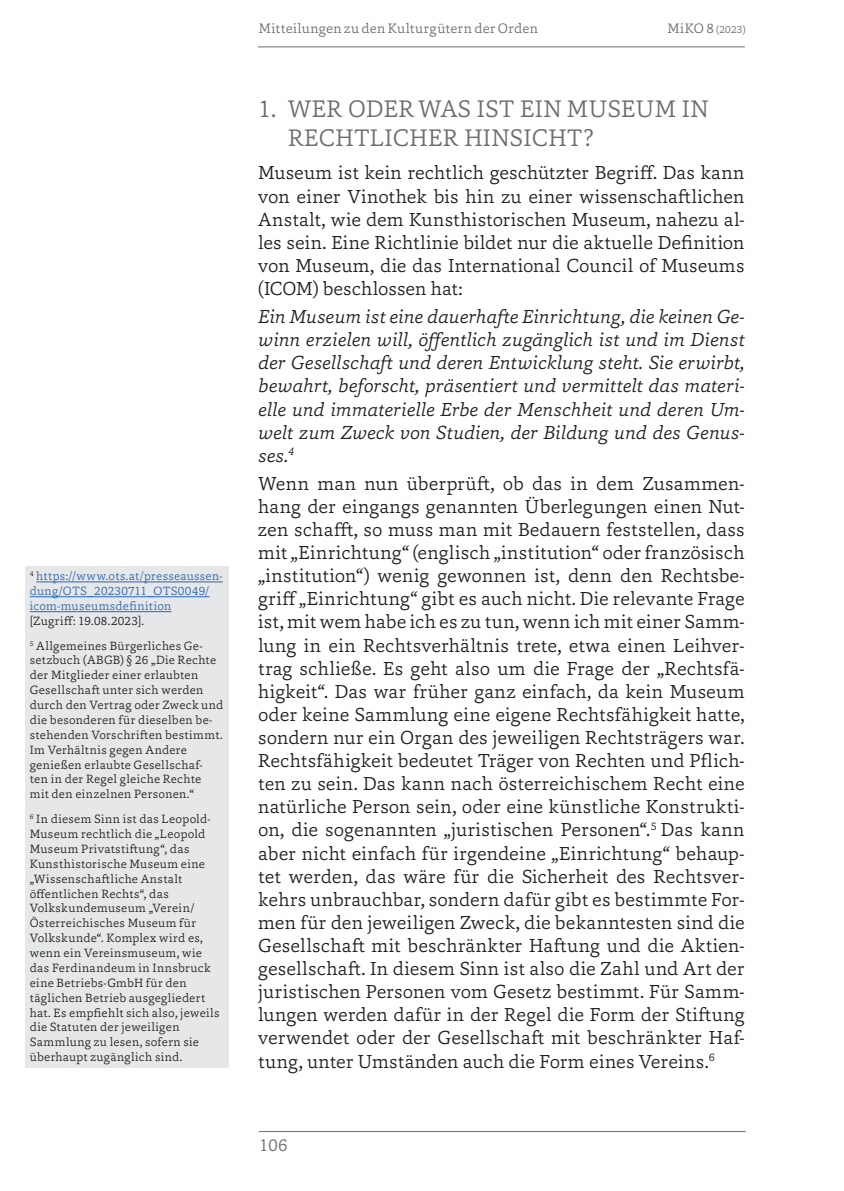
<style>
.page{position:relative;width:844px;height:1191px;background:#fff}
.page>*{position:absolute;margin:0;border:0;box-sizing:border-box;transform-origin:0 0}
.t1{font:300 24.5px/29.4px "Capita";letter-spacing:.01em;color:#6c6d70}
.t2{font:300 19.25px/23.1px "Capita";letter-spacing:.005em;color:#231f20;text-align:justify}
.t3{font:italic 300 19.25px/23.1px "Capita";letter-spacing:-.005em;color:#231f20;text-align:justify}
.t4{font:300 17.5px "Capita";color:#6c6d70}
.t5{font:300 14px "Capita";letter-spacing:.025em;color:#6c6d70}
.t6{font:300 12.25px/14.9px "Capita";letter-spacing:.025em;color:#231f20}
.t7{font:300 12.25px/14.9px "Capita";letter-spacing:.02em;color:#2b67b2}
.t8{font:300 10.5px "Capita";color:#6c6d70}
.s1{font-size:14px}
</style>
<div class="page">
<hr style="left:258px;top:47px;width:486px;height:1px;background:#6c6d70">
<hr style="left:259px;top:1131px;width:486px;height:1px;background:#6c6d70">
<div style="left:25px;top:566px;width:203px;height:502px;background:#e6e7e9"></div>
<hr style="left:36px;top:581px;width:187px;height:1px;background:#2b67b2">
<hr style="left:30px;top:596px;width:179px;height:1px;background:#2b67b2">
<hr style="left:30px;top:611px;width:141px;height:1px;background:#2b67b2">
<p class="t7" style="left:30px;top:568px;width:194px"><sup>4</sup> https://www.ots.at/presseaussen&shy;dung/OTS_20230711_OTS0049/ icom-museumsdefinition</p>
<p class="t6" style="left:30px;top:608px;width:174px;line-height:24.8px">[Zugriff: 19.08.2023].<br><sup>5</sup> Allgemeines Bürgerliches Ge-</p>
<p class="t6" style="left:30px;top:652px;width:195px">setzbuch (ABGB) § 26 „Die Rechte der Mitglieder einer erlaubten<br>Gesellschaft unter sich werden durch den Vertrag oder Zweck und die besonderen für dieselben be&shy;stehenden Vorschriften bestimmt.<br>Im Verhältnis gegen Andere genießen erlaubte Gesellschaf&shy;ten in der Regel gleiche Rechte mit den einzelnen Personen.“</p>
<p class="t6" style="left:30px;top:811px;width:191px"><sup>6</sup> In diesem Sinn ist das Leopold-<br>Museum rechtlich die „Leopold<br>Museum Privatstiftung“, das<br>Kunsthistorische Museum eine „Wissenschaftliche Anstalt öffentlichen Rechts“, das<br>Volkskundemuseum „Verein/<br>Österreichisches Museum für<br>Volkskunde“. Komplex wird es, wenn ein Vereinsmuseum, wie das Ferdinandeum in Innsbruck eine Betriebs-GmbH für den täglichen Betrieb ausgegliedert hat. Es empfiehlt sich also, jeweils die Statuten der jeweiligen<br>Sammlung zu lesen, sofern sie überhaupt zugänglich sind.</p>
<p class="t5" style="left:259px;top:19px;width:281px">Mitteilungen zu den Kulturgütern der Orden</p>
<p class="t8" style="left:667px;top:23px;width:79px"><span class="s1">MiKO 8</span> (2023)</p>
<p class="t1" style="left:288px;top:94px;width:421px;text-indent:-30px">1. WER ODER WAS IST EIN MUSEUM IN<br>RECHTLICHER HINSICHT?</p>
<p class="t2" style="left:258px;top:161px;width:488px">Museum ist kein rechtlich geschützter Begriff. Das kann von einer Vinothek bis hin zu einer wissenschaftlichen Anstalt, wie dem Kunsthistorischen Museum, nahezu al&shy;les sein. Eine Richtlinie bildet nur die aktuelle Definition von Museum, die das International Council of Museums (ICOM) beschlossen hat:</p>
<p class="t3" style="left:258px;top:304px;width:488px">Ein Museum ist eine dauerhafte Einrichtung, die keinen Ge&shy;winn erzielen will, öffentlich zugänglich ist und im Dienst der Gesellschaft und deren Entwicklung steht. Sie erwirbt, bewahrt, beforscht, präsentiert und vermittelt das materi&shy;elle und immaterielle Erbe der Menschheit und deren Um&shy;welt zum Zweck von Studien, der Bildung und des Genus&shy;ses.<sup>4</sup></p>
<p class="t2" style="left:258px;top:471px;width:488px">Wenn man nun überprüft, ob das in dem Zusammen&shy;hang der eingangs genannten Überlegungen einen Nut&shy;zen schafft, so muss man mit Bedauern feststellen, dass mit „Einrichtung“ (englisch „institution“ oder französisch „institution“) wenig gewonnen ist, denn den Rechtsbe&shy;griff „Einrichtung“ gibt es auch nicht. Die relevante Frage ist, mit wem habe ich es zu tun, wenn ich mit einer Samm&shy;lung in ein Rechtsverhältnis trete, etwa einen Leihver&shy;trag schließe. Es geht also um die Frage der „Rechtsfä&shy;higkeit“. Das war früher ganz einfach, da kein Museum oder keine Sammlung eine eigene Rechtsfähigkeit hatte, sondern nur ein Organ des jeweiligen Rechtsträgers war.<br>Rechtsfähigkeit bedeutet Träger von Rechten und Pflich&shy;ten zu sein. Das kann nach österreichischem Recht eine natürliche Person sein, oder eine künstliche Konstrukti&shy;on, die sogenannten „juristischen Personen“.<sup>5</sup> Das kann aber nicht einfach für irgendeine „Einrichtung“ behaup&shy;tet werden, das wäre für die Sicherheit des Rechtsver&shy;kehrs unbrauchbar, sondern dafür gibt es bestimmte For&shy;men für den jeweiligen Zweck, die bekanntesten sind die Gesellschaft mit beschränkter Haftung und die Aktien&shy;gesellschaft. In diesem Sinn ist also die Zahl und Art der juristischen Personen vom Gesetz bestimmt. Für Samm&shy;lungen werden dafür in der Regel die Form der Stiftung verwendet oder der Gesellschaft mit beschränkter Haf&shy;tung, unter Umständen auch die Form eines Vereins.<sup>6</sup></p>
<p class="t4" style="left:259px;top:1133px;width:30px">106</p>
</div>
